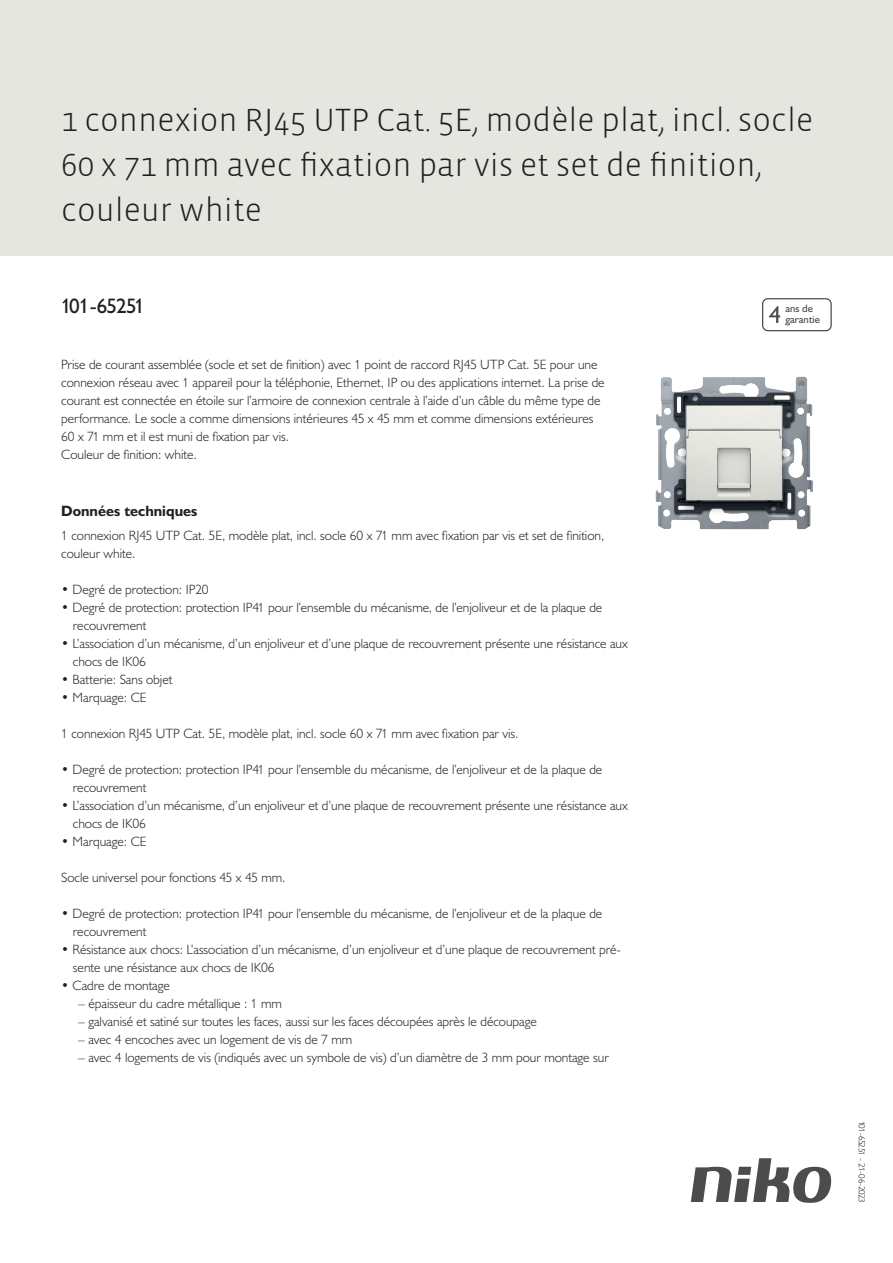
<style>
.page{position:relative;width:893px;height:1263px;background:#fff}
.page>*{position:absolute;margin:0;border:0;box-sizing:border-box;transform-origin:0 0}
.Title_datasheets{font:300 33px/45px "Vista Sans";color:#231f20}
.Article_number{font:21px "Humanist 521 BT";letter-spacing:-.045em;color:#231f20}
.Titles_parts{font:700 15px "Humanist 521 BT";color:#231f20}
.USP_Bullets{font:300 13.5px/18px "Humanist 521 BT";color:#231f20}
.Platte_tekst_CAB{font:300 13.5px/18px "Humanist 521 BT";color:#231f20}
.USP_Bullets_level_2{font:300 13.5px "Humanist 521 BT";color:#231f20}
.t1{font:10.8px/10.8px "Humanist 521 BT";color:#4b4c4d}
.Revision{font:300 9px "Humanist 521 BT";letter-spacing:-.06em;color:#231f20}
</style>
<div class="page">
<svg style="left:691px;top:1158px;width:141px;height:45px"></svg>
<div style="left:0;top:0;width:893px;height:255px;background:#e6e6e0"></div>
<svg style="left:762px;top:298px;width:70px;height:33px"></svg>
<img style="left:655px;top:376px;width:158px;height:154px">
<p class="Title_datasheets" style="left:61px;top:98px;width:753px">1 connexion RJ45 UTP Cat. 5E, modèle plat, incl. socle<br>60 x 71 mm avec fixation par vis et set de finition, couleur white</p>
<p class="Article_number" style="left:61px;top:293px;width:85px">101-65251</p>
<p class="t1" style="left:785px;top:303px;width:36px">ans de garantie</p>
<p class="Platte_tekst_CAB" style="left:61px;top:355px;width:545px">Prise de courant assemblée (socle et set de finition) avec 1 point de raccord RJ45 UTP Cat. 5E pour une connexion réseau avec 1 appareil pour la téléphonie, Ethernet, IP ou des applications internet. La prise de courant est connectée en étoile sur l’armoire de connexion centrale à l’aide d’un câble du même type de performance. Le socle a comme dimensions intérieures 45 x 45 mm et comme dimensions extérieures 60 x 71 mm et il est muni de fixation par vis.<br>Couleur de finition: white.</p>
<p class="Titles_parts" style="left:61px;top:501px;width:138px">Données techniques</p>
<p class="Platte_tekst_CAB" style="left:61px;top:526px;width:545px">1 connexion RJ45 UTP Cat. 5E, modèle plat, incl. socle 60 x 71 mm avec fixation par vis et set de finition, couleur white.</p>
<p class="USP_Bullets" style="left:61px;top:580px;width:149px">• Degré de protection: IP20</p>
<p class="USP_Bullets" style="left:73px;top:598px;width:531px;text-indent:-12px">• Degré de protection: protection IP41 pour l’ensemble du mécanisme, de l’enjoliveur et de la plaque de recouvrement</p>
<p class="USP_Bullets" style="left:73px;top:634px;width:556px;text-indent:-12px">• L’association d’un mécanisme, d’un enjoliveur et d’une plaque de recouvrement présente une résistance aux chocs de IK06</p>
<p class="USP_Bullets" style="left:61px;top:670px;width:113px">• Batterie: Sans objet</p>
<p class="USP_Bullets" style="left:61px;top:688px;width:87px">• Marquage: CE</p>
<p class="USP_Bullets" style="left:61px;top:724px;width:459px">1 connexion RJ45 UTP Cat. 5E, modèle plat, incl. socle 60 x 71 mm avec fixation par vis.</p>
<p class="USP_Bullets" style="left:73px;top:760px;width:531px;text-indent:-12px">• Degré de protection: protection IP41 pour l’ensemble du mécanisme, de l’enjoliveur et de la plaque de recouvrement</p>
<p class="USP_Bullets" style="left:73px;top:796px;width:556px;text-indent:-12px">• L’association d’un mécanisme, d’un enjoliveur et d’une plaque de recouvrement présente une résistance aux chocs de IK06</p>
<p class="USP_Bullets" style="left:61px;top:832px;width:87px">• Marquage: CE</p>
<p class="USP_Bullets" style="left:61px;top:868px;width:226px">Socle universel pour fonctions 45 x 45 mm.</p>
<p class="USP_Bullets" style="left:73px;top:904px;width:531px;text-indent:-12px">• Degré de protection: protection IP41 pour l’ensemble du mécanisme, de l’enjoliveur et de la plaque de recouvrement</p>
<p class="USP_Bullets" style="left:73px;top:940px;width:550px;text-indent:-12px">• Résistance aux chocs: L’association d’un mécanisme, d’un enjoliveur et d’une plaque de recouvrement pré&shy;sente une résistance aux chocs de IK06</p>
<p class="USP_Bullets" style="left:61px;top:976px;width:110px">• Cadre de montage</p>
<p class="USP_Bullets_level_2" style="left:78px;top:995px;width:205px">– épaisseur du cadre métallique : 1 mm</p>
<p class="USP_Bullets_level_2" style="left:78px;top:1013px;width:460px">– galvanisé et satiné sur toutes les faces, aussi sur les faces découpées après le découpage</p>
<p class="USP_Bullets_level_2" style="left:78px;top:1031px;width:276px">– avec 4 encoches avec un logement de vis de 7 mm</p>
<p class="USP_Bullets_level_2" style="left:78px;top:1049px;width:532px">– avec 4 logements de vis (indiqués avec un symbole de vis) d’un diamètre de 3 mm pour montage sur</p>
<p class="Revision" style="left:868px;top:1121px;width:84px;rotate:90deg">101-65251 - 21-06-2023</p>
</div>
